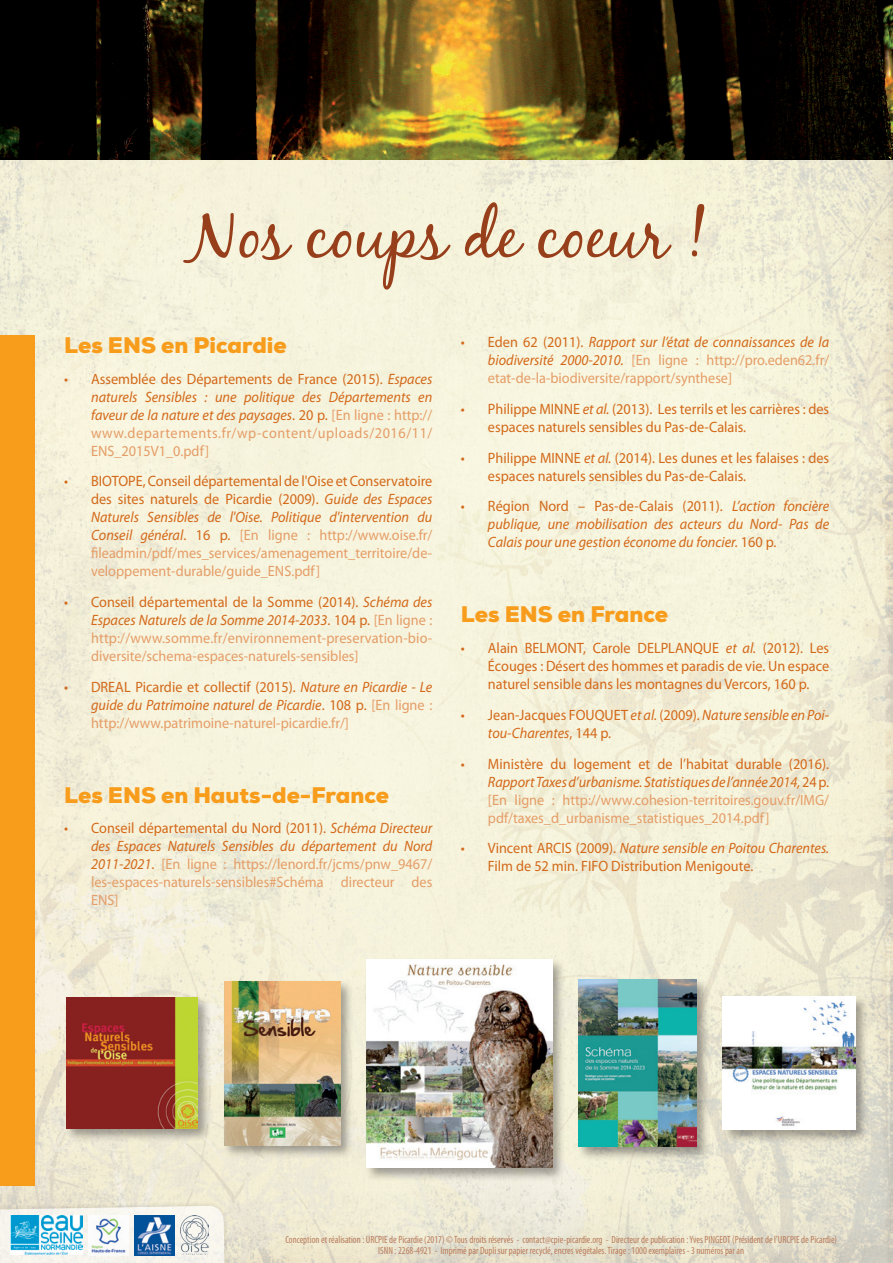
<style>
.page{position:relative;width:893px;height:1263px;background:#fff}
.page>*{position:absolute;margin:0;border:0;box-sizing:border-box;transform-origin:0 0}
.Titre_chapitre{font:67.5px "Black Jack";color:#973e1a}
.Titre_1{font:900 22.5px "Nexa";color:#f89c1c}
.Texte_normal{font:15px/18px "Myriad Pro";color:#e59d67;text-align:justify;scale:.95 1}
.Texte_normal-2{font:italic 15px/18px "Myriad Pro";color:#d3691a;text-align:justify;scale:.95 1}
.Texte_normal-3{font:15px/18px "Myriad Pro";color:#d3691a;scale:.95 1}
.Texte_normal-4{font:condensed 10.5px "Myriad Pro";color:#ba7d5c;scale:.95 1}
.s1{font-style:normal}
.s2{font-style:normal;color:#e59d67}
.s3{color:#d3691a}
.s4{font-style:italic;color:#d3691a}
.s5{font-style:italic}
</style>
<div class="page">
<img style="left:0;top:160px;width:893px;height:1103px">
<div style="left:0;top:1200px;width:229px;height:63px;background:#231f20;opacity:.6"></div>
<svg style="left:0;top:1205px;width:225px;height:58px"></svg>
<img style="left:134px;top:1215px;width:41px;height:40px">
<img style="left:180px;top:1215px;width:29px;height:40px">
<img style="left:88px;top:1215px;width:41px;height:40px">
<img style="left:10px;top:1215px;width:72px;height:39px">
<div style="left:0;top:335px;width:34px;height:850px;background:#f89c1c"></div>
<div style="left:365px;top:957px;width:201px;height:225px;background:#231f20;opacity:.4"></div>
<img style="left:367px;top:959px;width:185px;height:208px">
<div style="left:222px;top:979px;width:132px;height:180px;background:#231f20;opacity:.4"></div>
<img style="left:225px;top:981px;width:115px;height:164px">
<div style="left:576px;top:978px;width:134px;height:183px;background:#231f20;opacity:.4"></div>
<img style="left:579px;top:980px;width:117px;height:167px">
<div style="left:64px;top:995px;width:148px;height:148px;background:#231f20;opacity:.4"></div>
<img style="left:67px;top:998px;width:131px;height:131px">
<div style="left:721px;top:994px;width:148px;height:150px;background:#231f20;opacity:.4"></div>
<img style="left:723px;top:997px;width:132px;height:133px">
<img style="left:0;top:0;width:893px;height:160px">
<p class="Titre_chapitre" style="left:187px;top:194px;width:521px">Nos coups de coeur !</p>
<p class="Titre_1" style="left:64px;top:330px;width:224px">Les ENS en Picardie</p>
<p class="Texte_normal-2" style="left:91px;top:369px;width:361px;text-indent:-27px"><span class="s1">• Assemblée des Départements de France (2015).</span> Espaces naturels Sensibles : une politique des Départements en faveur de la nature et des paysages<span class="s1">. 20 p.</span> <span class="s2">[En ligne : http:// www.departements.fr/wp-content/uploads/2016/11/ ENS_2015V1_0.pdf]</span></p>
<p class="Texte_normal" style="left:91px;top:472px;width:361px;text-indent:-27px"><span class="s3">• BIOTOPE, Conseil départemental de l'Oise et Conservatoire des sites naturels de Picardie (2009).</span> <span class="s4">Guide des Espaces Naturels Sensibles de l'Oise. Politique d'intervention du Conseil général</span><span class="s3">. 16 p.</span> [En ligne : http://www.oise.fr/ fileadmin/pdf/mes_services/amenagement_territoire/de&shy;veloppement-durable/guide_ENS.pdf]</p>
<p class="Texte_normal" style="left:91px;top:593px;width:361px;text-indent:-27px"><span class="s3">• Conseil départemental de la Somme (2014).</span> <span class="s4">Schéma des Espaces Naturels de la Somme 2014-2033</span><span class="s3">. 104 p.</span> [En ligne : http://www.somme.fr/environnement-preservation-bio&shy;diversite/schema-espaces-naturels-sensibles]</p>
<p class="Texte_normal-2" style="left:91px;top:678px;width:361px;text-indent:-27px"><span class="s1">• DREAL Picardie et collectif (2015).</span> Nature en Picardie - Le guide du Patrimoine naturel de Picardie<span class="s1">. 108 p.</span> <span class="s2">[En ligne : http://www.patrimoine-naturel-picardie.fr/]</span></p>
<p class="Titre_1" style="left:64px;top:780px;width:326px">Les ENS en Hauts-de-France</p>
<p class="Texte_normal" style="left:91px;top:819px;width:361px;text-indent:-27px"><span class="s3">• Conseil départemental du Nord (2011).</span> <span class="s4">Schéma Directeur des Espaces Naturels Sensibles du département du Nord 2011-2021</span><span class="s3">.</span> [En ligne : https://lenord.fr/jcms/pnw_9467/ les-espaces-naturels-sensibles#Schéma directeur des ENS]</p>
<p class="Texte_normal" style="left:488px;top:333px;width:361px;text-indent:-27px"><span class="s3">• Eden 62 (2011).</span> <span class="s4">Rapport sur l’état de connaissances de la biodiversité 2000-2010.</span> [En ligne : http://pro.eden62.fr/ etat-de-la-biodiversite/rapport/synthese]</p>
<p class="Texte_normal-3" style="left:488px;top:400px;width:361px;text-indent:-27px">• Philippe MINNE <span class="s5">et al.</span> (2013). Les terrils et les carrières : des espaces naturels sensibles du Pas-de-Calais.</p>
<p class="Texte_normal-3" style="left:488px;top:448px;width:361px;text-indent:-27px">• Philippe MINNE <span class="s5">et al.</span> (2014). Les dunes et les falaises : des espaces naturels sensibles du Pas-de-Calais.</p>
<p class="Texte_normal-2" style="left:488px;top:497px;width:361px;text-indent:-27px"><span class="s1">• Région Nord – Pas-de-Calais (2011).</span> L’action foncière publique, une mobilisation des acteurs du Nord- Pas de Calais pour une gestion économe du foncier. <span class="s1">160 p.</span></p>
<p class="Titre_1" style="left:461px;top:600px;width:209px">Les ENS en France</p>
<p class="Texte_normal-3" style="left:488px;top:639px;width:361px;text-align:justify;text-indent:-27px">• Alain BELMONT, Carole DELPLANQUE <span class="s5">et al.</span> (2012). Les Écouges : Désert des hommes et paradis de vie. Un espace naturel sensible dans les montagnes du Vercors, 160 p.</p>
<p class="Texte_normal-2" style="left:488px;top:705px;width:361px;text-indent:-27px"><span class="s1">• Jean-Jacques FOUQUET</span> et al. <span class="s1">(2009).</span> Nature sensible en Poi&shy;tou-Charentes<span class="s1">, 144 p.</span></p>
<p class="Texte_normal" style="left:488px;top:754px;width:361px;text-indent:-27px"><span class="s3">• Ministère du logement et de l’habitat durable (2016).<br></span><span class="s4">Rapport Taxes d’urbanisme. Statistiques de l’année 2014,</span> <span class="s3">24 p. </span>[En ligne : http://www.cohesion-territoires.gouv.fr/IMG/ pdf/taxes_d_urbanisme_statistiques_2014.pdf]</p>
<p class="Texte_normal-3" style="left:488px;top:839px;width:361px;text-indent:-27px">• Vincent ARCIS (2009). <span class="s5">Nature sensible en Poitou Charentes.<br></span>Film de 52 min. FIFO Distribution Menigoute.</p>
<p class="Texte_normal-4" style="left:285px;top:1233px;width:582px">Conception et réalisation : URCPIE de Picardie (2017) © Tous droits réservés - contact@cpie-picardie.org - Directeur de publication : Yves PINGEOT (Président de l'URCPIE de Picardie)</p>
<p class="Texte_normal-4" style="left:378px;top:1244px;width:387px">ISNN : 2268-4921 - Imprimé par Dupli sur papier recyclé, encres végétales. Tirage : 1000 exemplaires - 3 numéros par an</p>
</div>
